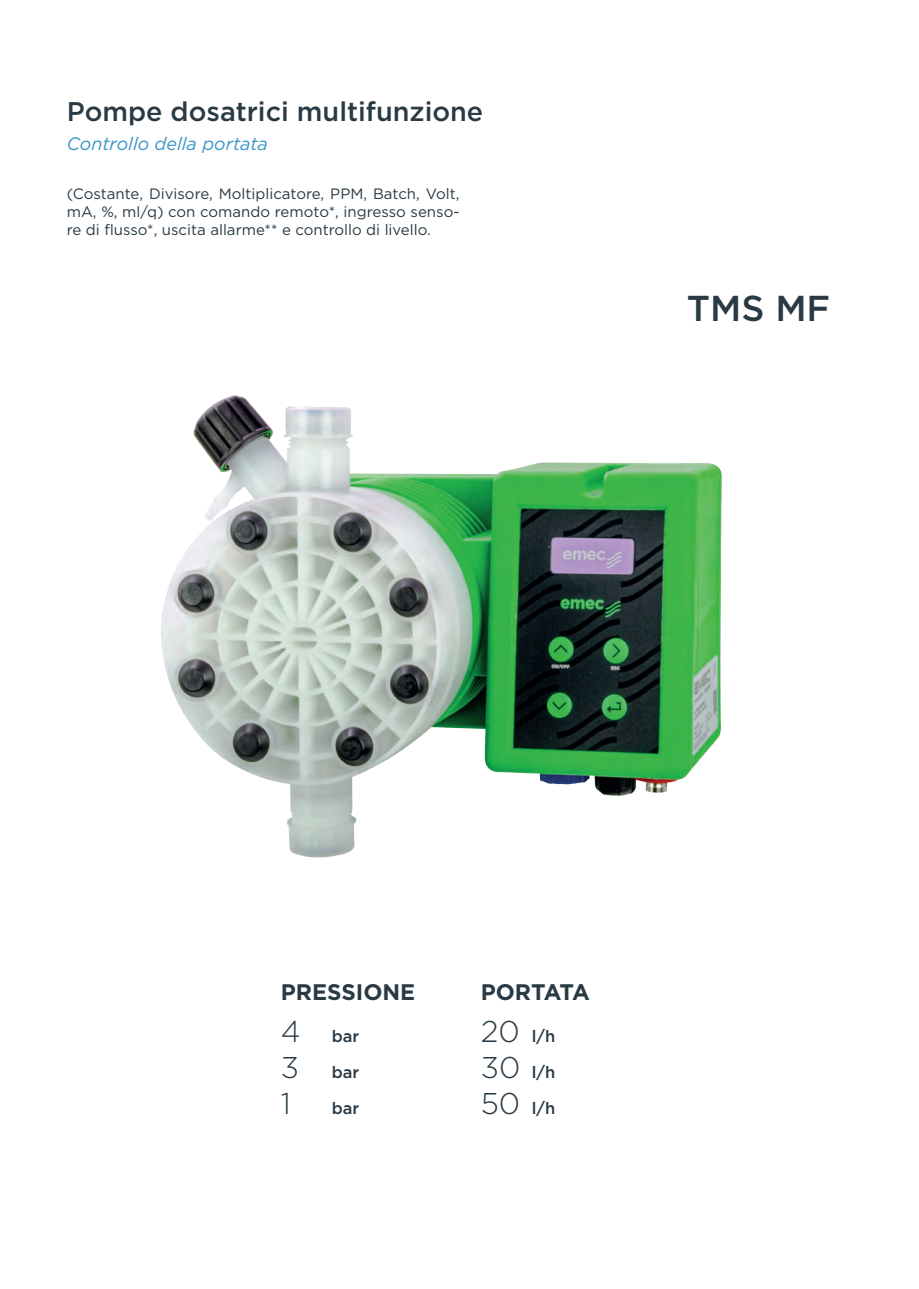
<style>
.page{position:relative;width:919px;height:1289px;background:#fff}
.page>*{position:absolute;margin:0;border:0;box-sizing:border-box;transform-origin:0 0}
.t1{font:500 36px "Gotham";color:#293a45}
.t2{font:300 30px/36px "Gotham";color:#293a45;text-align:justify}
.t3{font:500 27px "Gotham";color:#293a45}
.t4{font:700 22.5px "Gotham";color:#293a45}
.t5{font:700 22.5px "Gotham";letter-spacing:-.045em;color:#293a45}
.t6{font:italic 18px "Gotham";color:#3895c7}
.t7{font:500 16.5px/36px "Gotham";color:#293a45;text-align:justify}
.t8{font:15px/18px "Gotham";color:#293a45;text-align:justify}
</style>
<div class="page">
<img style="left:161px;top:395px;width:561px;height:463px">
<h3 class="t3" style="left:67px;top:94px;width:418px">Pompe dosatrici multifunzione</h3>
<p class="t6" style="left:67px;top:132px;width:203px">Controllo della portata</p>
<p class="t8" style="left:67px;top:184px;width:394px">(Costante, Divisore, Moltiplicatore, PPM, Batch, Volt, mA, %, ml/q) con comando remoto*, ingresso senso&shy;re di flusso*, uscita allarme** e controllo di livello.</p>
<h1 class="t1" style="left:686px;top:285px;width:145px">TMS MF</h1>
<h3 class="t4" style="left:281px;top:976px;width:136px">PRESSIONE</h3>
<p class="t7" style="left:332px;top:1017px;width:29px">bar bar bar</p>
<h2 class="t2" style="left:480px;top:1012px;width:41px">20<br>30<br>50</h2>
<h3 class="t5" style="left:480px;top:976px;width:111px">PORTATA</h3>
<p class="t7" style="left:531px;top:1017px;width:25px">l/h l/h l/h</p>
<h2 class="t2" style="left:281px;top:1012px;width:21px">4<br>3<br>1</h2>
</div>
